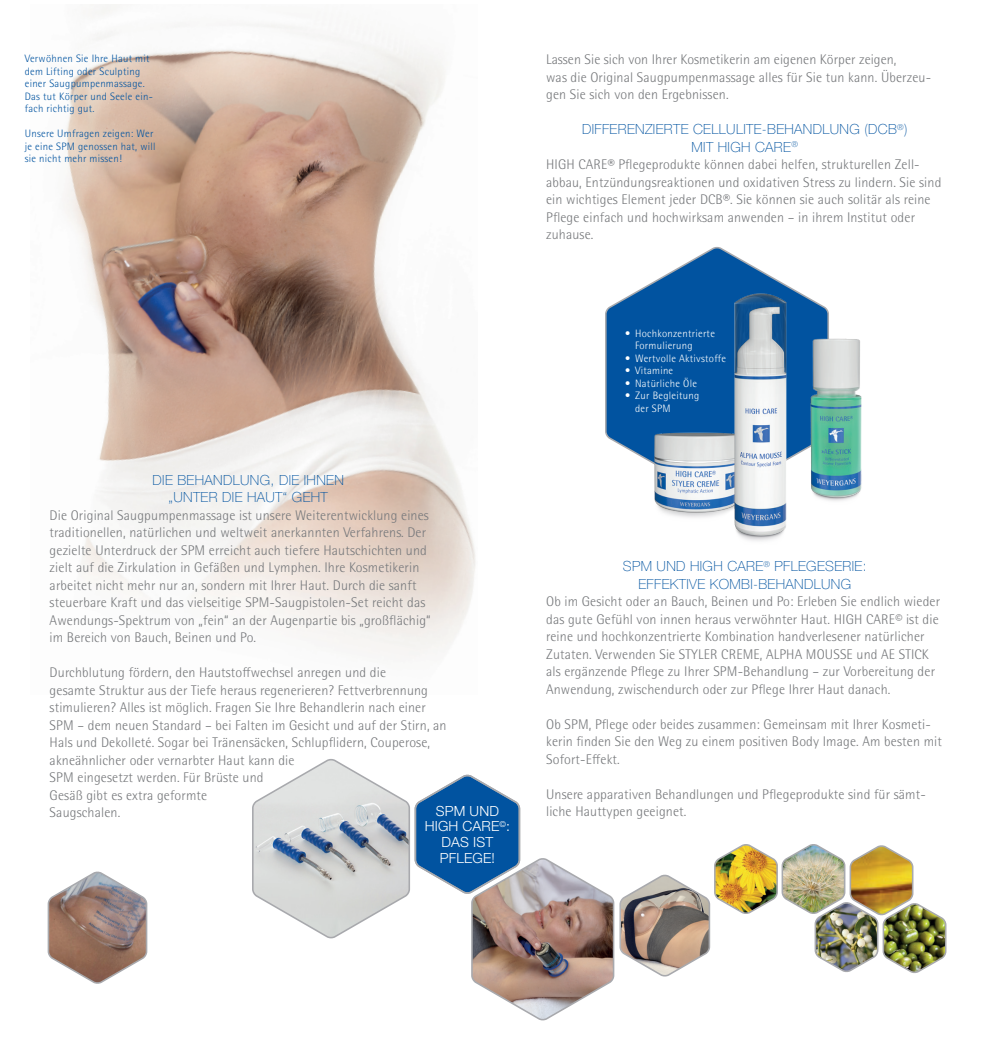
<style>
.page{position:relative;width:993px;height:1052px;background:#fff}
.page>*{position:absolute;margin:0;border:0;box-sizing:border-box;transform-origin:0 0}
.t1{font:300 14px/17.5px "Rotis Semi Sans Std";letter-spacing:.01em;color:#76787b}
.t2{font:100 14px/17.5px "Helvetica Neue LT Pro";letter-spacing:.025em;color:#0153a0;text-align:center}
.t3{font:300 14px/15.8px "Helvetica Neue LT Pro";letter-spacing:.01em;color:#fff;text-align:center}
.t4{font:300 10.67px/12.4px "Rotis Semi Sans Std";letter-spacing:.025em;color:#0153a0}
.t5{font:300 10.67px/12.4px "Rotis Semi Sans Std";letter-spacing:.025em;color:#fff}
</style>
<div class="page">
<img style="left:64px;top:5px;width:412px;height:652px">
<svg style="left:47px;top:871px;width:101px;height:113px"></svg>
<svg style="left:605px;top:247px;width:180px;height:195px"></svg>
<img style="left:614px;top:284px;width:248px;height:257px">
<img style="left:252px;top:759px;width:694px;height:262px">
<p class="t4" style="left:25px;top:52px;width:130px">Verwöhnen Sie Ihre Haut mit dem Lifting oder Sculpting einer Saugpumpenmassage.<br>Das tut Körper und Seele ein&shy;fach richtig gut.</p>
<p class="t4" style="left:25px;top:127px;width:132px">Unsere Umfragen zeigen: Wer je eine SPM genossen hat, will sie nicht mehr missen!</p>
<p class="t2" style="left:152px;top:470px;width:193px">DIE BEHANDLUNG, DIE IHNEN „UNTER DIE HAUT“ GEHT</p>
<p class="t1" style="left:50px;top:506px;width:382px">Die Original Saugpumpenmassage ist unsere Weiterentwicklung eines traditionellen, natürlichen und weltweit anerkannten Verfahrens. Der gezielte Unterdruck der SPM erreicht auch tiefere Hautschichten und zielt auf die Zirkulation in Gefäßen und Lymphen. Ihre Kosmetikerin arbeitet nicht mehr nur an, sondern mit Ihrer Haut. Durch die sanft steuerbare Kraft und das vielseitige SPM-Saugpistolen-Set reicht das Awendungs-Spektrum von „fein“ an der Augenpartie bis „großflächig“ im Bereich von Bauch, Beinen und Po.</p>
<p class="t1" style="left:50px;top:664px;width:398px">Durchblutung fördern, den Hautstoffwechsel anregen und die<br>gesamte Struktur aus der Tiefe heraus regenerieren? Fettverbrennung stimulieren? Alles ist möglich. Fragen Sie Ihre Behandlerin nach einer SPM – dem neuen Standard – bei Falten im Gesicht und auf der Stirn, an Hals und Dekolleté. Sogar bei Tränensäcken, Schlupflidern, Couperose, akneähnlicher oder vernarbter Haut kann die<br>SPM eingesetzt werden. Für Brüste und<br>Gesäß gibt es extra geformte<br>Saugschalen.</p>
<p class="t3" style="left:424px;top:802px;width:87px">SPM UND<br>HIGH CARE<sup>©</sup>:<br>DAS IST<br>PFLEGE!</p>
<p class="t1" style="left:546px;top:51px;width:386px">Lassen Sie sich von Ihrer Kosmetikerin am eigenen Körper zeigen,<br>was die Original Saugpumpenmassage alles für Sie tun kann. Überzeu&shy;gen Sie sich von den Ergebnissen.</p>
<p class="t2" style="left:582px;top:120px;width:327px">DIFFERENZIERTE CELLULITE-BEHANDLUNG (DCB<sup>®</sup>)<br>MIT HIGH CARE<sup>®</sup></p>
<p class="t1" style="left:546px;top:156px;width:396px">HIGH CARE® Pflegeprodukte können dabei helfen, strukturellen Zell&shy;abbau, Entzündungsreaktionen und oxidativen Stress zu lindern. Sie sind ein wichtiges Element jeder DCB®. Sie können sie auch solitär als reine Pflege einfach und hochwirksam anwenden – in ihrem Institut oder zuhause.</p>
<p class="t5" style="left:635px;top:327px;width:81px;text-indent:-10px">• Hochkonzentrierte<br>Formulierung</p>
<p class="t5" style="left:625px;top:352px;width:102px">• Wertvolle Aktivstoffe</p>
<p class="t5" style="left:625px;top:364px;width:50px">• Vitamine</p>
<p class="t5" style="left:625px;top:377px;width:73px">• Natürliche Öle</p>
<p class="t5" style="left:635px;top:389px;width:66px;text-indent:-10px">• Zur Begleitung der SPM</p>
<p class="t2" style="left:622px;top:557px;width:245px">SPM UND HIGH CARE<sup>®</sup> PFLEGESERIE:<br>EFFEKTIVE KOMBI-BEHANDLUNG</p>
<p class="t1" style="left:546px;top:593px;width:395px">Ob im Gesicht oder an Bauch, Beinen und Po: Erleben Sie endlich wieder das gute Gefühl von innen heraus verwöhnter Haut. HIGH CARE© ist die reine und hochkonzentrierte Kombination handverlesener natürlicher Zutaten. Verwenden Sie STYLER CREME, ALPHA MOUSSE und AE STICK als ergänzende Pflege zu Ihrer SPM-Behandlung – zur Vorbereitung der Anwendung, zwischendurch oder zur Pflege Ihrer Haut danach.</p>
<p class="t1" style="left:546px;top:715px;width:397px">Ob SPM, Pflege oder beides zusammen: Gemeinsam mit Ihrer Kosmeti&shy;kerin finden Sie den Weg zu einem positiven Body Image. Am besten mit<br>Sofort-Effekt.</p>
<p class="t1" style="left:546px;top:785px;width:381px">Unsere apparativen Behandlungen und Pflegeprodukte sind für sämt&shy;liche Hauttypen geeignet.</p>
</div>
